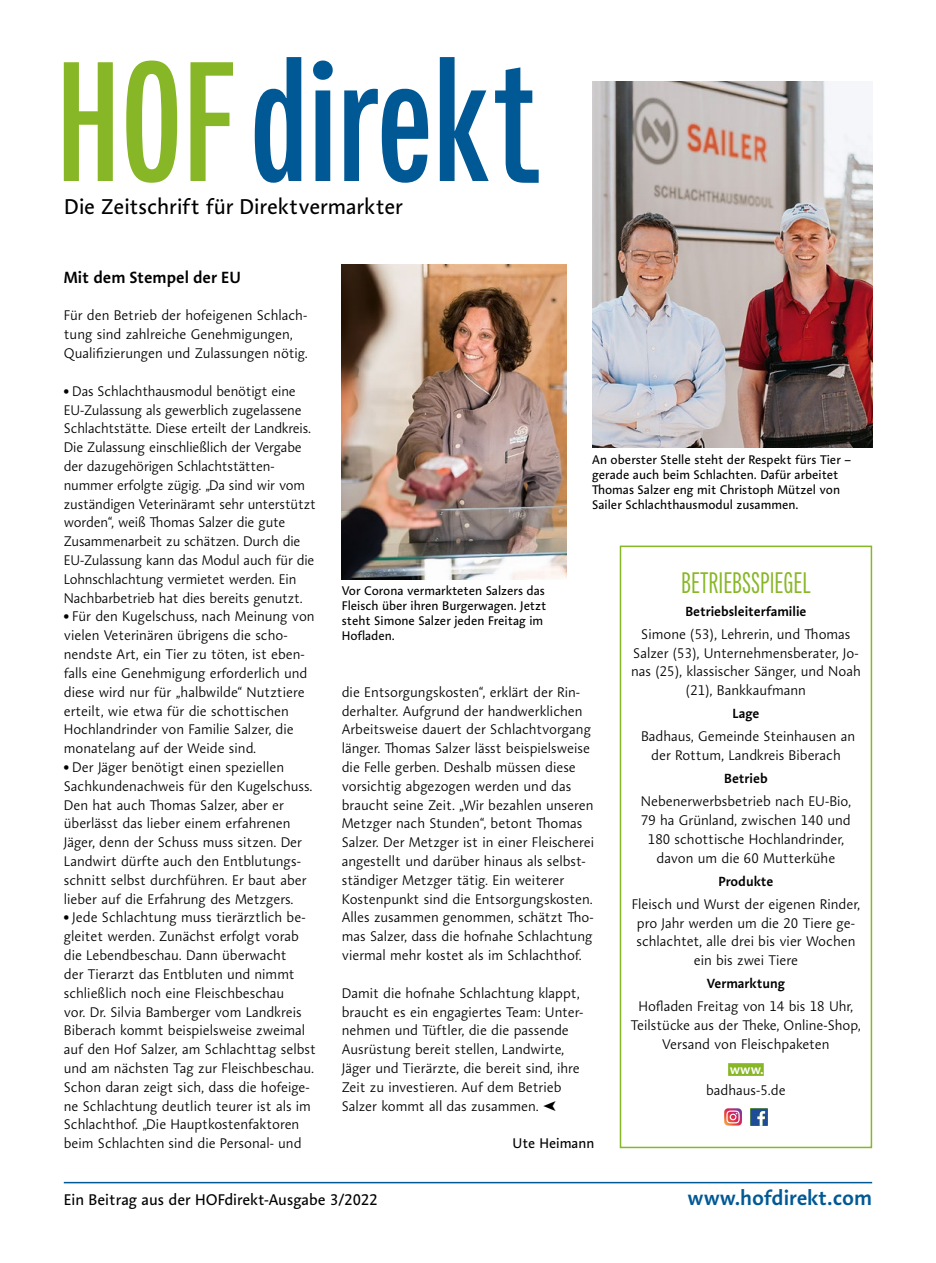
<style>
.page{position:relative;width:936px;height:1263px;background:#fff}
.page>*{position:absolute;margin:0;border:0;box-sizing:border-box;transform-origin:0 0}
.t1{font:30px "Fairweather";color:#87b726}
.t2{font:21.9px "Aroma No 2 LT Pro";letter-spacing:-.005em;color:#000}
.t3{font:600 21px "Aroma No 2 LT Pro";color:#005995}
.t4{font:600 16.5px "Aroma No 2 LT Pro";color:#000}
.t5{font:15.75px "Aroma No 2 LT Pro";color:#000}
.t6{font:300 14.25px/18.8px "Aroma No 2 LT Pro";color:#000}
.t7{font:14.25px "Aroma No 2 LT Pro";color:#000}
.t8{font:600 13.5px "Aroma No 2 LT Pro";color:#000}
.t9{font:600 13.5px "Aroma No 2 LT Pro";color:#fff}
.t10{font:12.75px/15px "Aroma No 2 LT Pro";color:#000}
.s1{font-weight:800;font-size:13.5px}
</style>
<div class="page">
<hr style="left:64px;top:1182px;width:808px;height:1px;background:#005995">
<svg style="left:255px;top:57px;width:283px;height:126px"></svg>
<svg style="left:64px;top:61px;width:169px;height:122px"></svg>
<img style="left:342px;top:264px;width:224px;height:315px">
<div style="left:728px;top:1063px;width:35px;height:13px;background:#87b726"></div>
<svg style="left:724px;top:1108px;width:18px;height:17px"></svg>
<svg style="left:750px;top:1108px;width:17px;height:18px"></svg>
<div style="left:619px;top:546px;width:253px;height:602px;border:2px solid #87b726"></div>
<img style="left:592px;top:81px;width:280px;height:366px">
<h2 class="t2" style="left:64px;top:192px;width:340px">Die Zeitschrift für Direktvermarkter</h2>
<p class="t4" style="left:64px;top:266px;width:178px">Mit dem Stempel der EU</p>
<p class="t6" style="left:64px;top:306px;width:245px">Für den Betrieb der hofeigenen Schlach&shy;tung sind zahlreiche Genehmigungen,<br>Qualifizierungen und Zulassungen nötig.</p>
<p class="t6" style="left:64px;top:381px;width:253px"><span class="s1">•</span> Das Schlachthausmodul benötigt eine EU-Zulassung als gewerblich zugelassene Schlachtstätte. Diese erteilt der Landkreis.<br>Die Zulassung einschließlich der Vergabe der dazugehörigen Schlachtstätten&shy;nummer erfolgte zügig. „Da sind wir vom zuständigen Veterinäramt sehr unterstützt worden“, weiß Thomas Salzer die gute Zusammenarbeit zu schätzen. Durch die EU-Zulassung kann das Modul auch für die Lohnschlachtung vermietet werden. Ein Nachbarbetrieb hat dies bereits genutzt.</p>
<p class="t6" style="left:64px;top:607px;width:252px"><span class="s1">•</span> Für den Kugelschuss, nach Meinung von vielen Veterinären übrigens die scho&shy;nendste Art, ein Tier zu töten, ist eben&shy;falls eine Genehmigung erforderlich und diese wird nur für „halbwilde“ Nutztiere erteilt, wie etwa für die schottischen Hochlandrinder von Familie Salzer, die monatelang auf der Weide sind.</p>
<p class="t6" style="left:64px;top:757px;width:250px"><span class="s1">•</span> Der Jäger benötigt einen speziellen Sachkundenachweis für den Kugelschuss.<br>Den hat auch Thomas Salzer, aber er überlässt das lieber einem erfahrenen Jäger, denn der Schuss muss sitzen. Der Landwirt dürfte auch den Entblutungs&shy;schnitt selbst durchführen. Er baut aber lieber auf die Erfahrung des Metzgers.</p>
<p class="t6" style="left:64px;top:908px;width:254px"><span class="s1">•</span> Jede Schlachtung muss tierärztlich be&shy;gleitet werden. Zunächst erfolgt vorab die Lebendbeschau. Dann überwacht<br>der Tierarzt das Entbluten und nimmt schließlich noch eine Fleischbeschau<br>vor. Dr. Silvia Bamberger vom Landkreis Biberach kommt beispielsweise zweimal auf den Hof Salzer, am Schlachttag selbst und am nächsten Tag zur Fleischbeschau.<br>Schon daran zeigt sich, dass die hofeige&shy;ne Schlachtung deutlich teurer ist als im Schlachthof. „Die Hauptkostenfaktoren beim Schlachten sind die Personal- und</p>
<p class="t10" style="left:592px;top:451px;width:260px">An oberster Stelle steht der Respekt fürs Tier – gerade auch beim Schlachten. Dafür arbeitet Thomas Salzer eng mit Christoph Mützel von Sailer Schlachthausmodul zusammen.</p>
<p class="t10" style="left:342px;top:583px;width:206px">Vor Corona vermarkteten Salzers das<br>Fleisch über ihren Burgerwagen. Jetzt steht Simone Salzer jeden Freitag im<br>Hofladen.</p>
<p class="t6" style="left:342px;top:682px;width:254px">die Entsorgungskosten“, erklärt der Rin&shy;derhalter. Aufgrund der handwerklichen Arbeitsweise dauert der Schlachtvorgang länger. Thomas Salzer lässt beispielsweise die Felle gerben. Deshalb müssen diese vorsichtig abgezogen werden und das braucht seine Zeit. „Wir bezahlen unseren Metzger nach Stunden“, betont Thomas Salzer. Der Metzger ist in einer Fleischerei angestellt und darüber hinaus als selbst&shy;ständiger Metzger tätig. Ein weiterer Kostenpunkt sind die Entsorgungskosten.<br>Alles zusammen genommen, schätzt Tho&shy;mas Salzer, dass die hofnahe Schlachtung viermal mehr kostet als im Schlachthof.</p>
<p class="t6" style="left:342px;top:983px;width:243px">Damit die hofnahe Schlachtung klappt, braucht es ein engagiertes Team: Unter&shy;nehmen und Tüftler, die die passende Ausrüstung bereit stellen, Landwirte, Jäger und Tierärzte, die bereit sind, ihre Zeit zu investieren. Auf dem Betrieb Salzer kommt all das zusammen.</p>
<p class="t7" style="left:512px;top:1134px;width:83px">Ute Heimann</p>
<h1 class="t1" style="left:681px;top:566px;width:131px">BETRIEBSSPIEGEL</h1>
<p class="t8" style="left:685px;top:602px;width:122px">Betriebsleiterfamilie</p>
<p class="t6" style="left:631px;top:624px;width:231px;text-align:center">Simone (53), Lehrerin, und Thomas Salzer (53), Unternehmensberater, Jo&shy;nas (25), klassischer Sänger, und Noah (21), Bankkaufmann</p>
<p class="t8" style="left:732px;top:705px;width:28px">Lage</p>
<p class="t6" style="left:641px;top:727px;width:215px;text-align:center">Badhaus, Gemeinde Steinhausen an der Rottum, Landkreis Biberach</p>
<p class="t8" style="left:724px;top:770px;width:45px">Betrieb</p>
<p class="t6" style="left:640px;top:792px;width:212px;text-align:center">Nebenerwerbsbetrieb nach EU-Bio,<br>79 ha Grünland, zwischen 140 und<br>180 schottische Hochlandrinder, davon um die 60 Mutterkühe</p>
<p class="t8" style="left:718px;top:872px;width:57px">Produkte</p>
<p class="t6" style="left:631px;top:894px;width:230px;text-align:center">Fleisch und Wurst der eigenen Rinder, pro Jahr werden um die 20 Tiere ge&shy;schlachtet, alle drei bis vier Wochen ein bis zwei Tiere</p>
<p class="t8" style="left:706px;top:975px;width:80px">Vermarktung</p>
<p class="t6" style="left:631px;top:997px;width:231px;text-align:center">Hofladen Freitag von 14 bis 18 Uhr,<br>Teilstücke aus der Theke, Online-Shop,<br>Versand von Fleischpaketen</p>
<p class="t9" style="left:729px;top:1060px;width:35px">www.</p>
<p class="t6" style="left:706px;top:1081px;width:81px">badhaus-5.de</p>
<p class="t5" style="left:64px;top:1189px;width:315px">Ein Beitrag aus der HOFdirekt-Ausgabe 3/2022</p>
<h3 class="t3" style="left:687px;top:1183px;width:186px">www.hofdirekt.com</h3>
</div>
